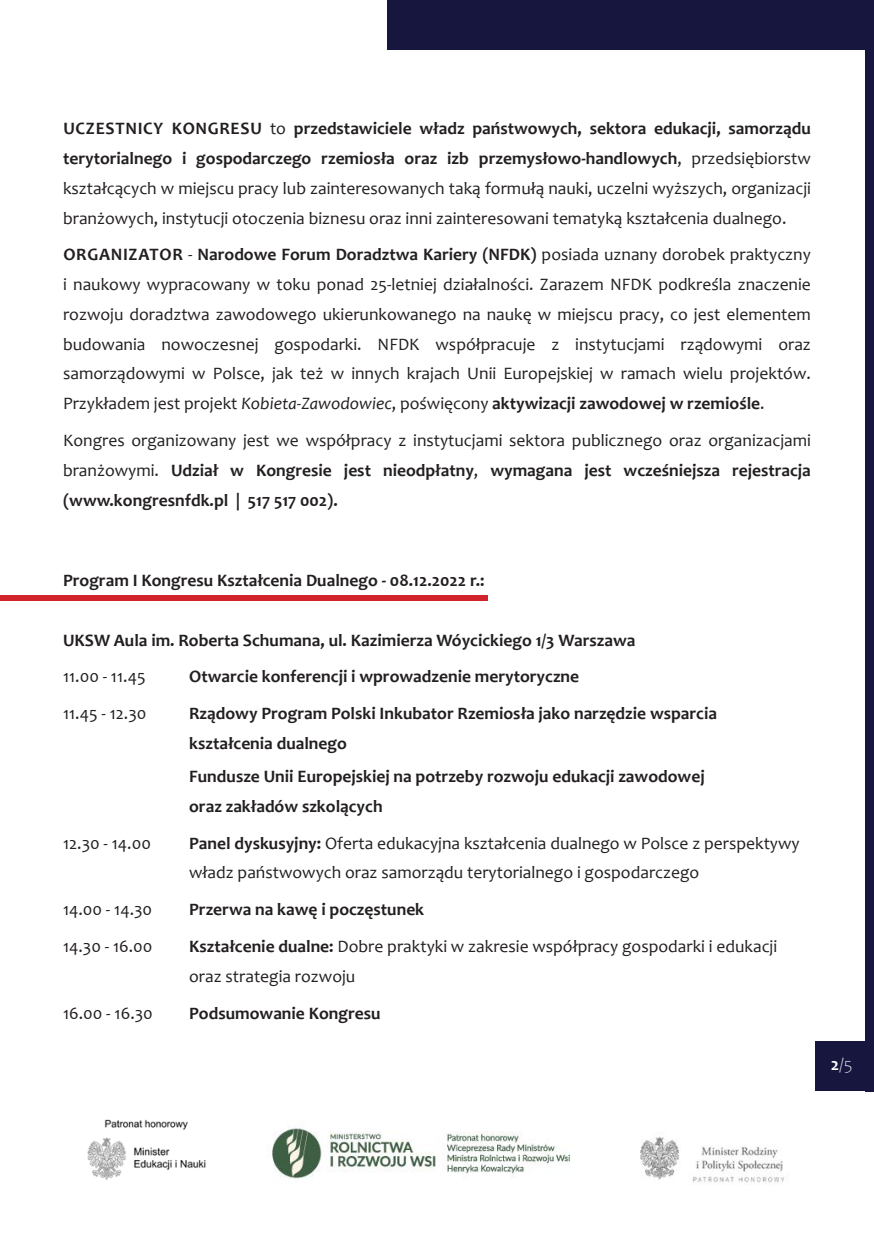
<style>
.page{position:relative;width:874px;height:1241px;background:#fff}
.page>*{position:absolute;margin:0;border:0;box-sizing:border-box;transform-origin:0 0}
.t1{font:17.5px/29.8px "Candara";color:#231f20;text-align:justify}
.t2{font:700 17.5px/29.8px "Candara";color:#231f20;text-align:justify}
.t3{font:300 17.5px "Candara";color:#fff}
.s1{font-weight:700}
.s2{font-style:italic}
.s3{font-weight:400}
</style>
<div class="page">
<div style="left:0;top:595px;width:487px;height:6px;background:#d1232a"></div>
<div style="left:387px;top:0;width:486px;height:49px;background:#16163f"></div>
<div style="left:864px;top:0;width:9px;height:1090px;background:#16163f"></div>
<div style="left:815px;top:1041px;width:49px;height:49px;background:#16163f"></div>
<img style="left:87px;top:1119px;width:119px;height:61px">
<img style="left:640px;top:1136px;width:145px;height:47px">
<img style="left:272px;top:1126px;width:298px;height:53px">
<p class="t1" style="left:63px;top:113px;width:749px"><span class="s1">UCZESTNICY KONGRESU</span> to <span class="s1">przedstawiciele władz państwowych, sektora edukacji, samorządu terytorialnego i gospodarczego rzemiosła oraz izb przemysłowo-handlowych</span>, przedsiębiorstw kształcących w miejscu pracy lub zainteresowanych taką formułą nauki, uczelni wyższych, organizacji branżowych, instytucji otoczenia biznesu oraz inni zainteresowani tematyką kształcenia dualnego.</p>
<p class="t1" style="left:63px;top:239px;width:749px"><span class="s1">ORGANIZATOR</span> - <span class="s1">Narodowe Forum Doradztwa Kariery (NFDK)</span> posiada uznany dorobek praktyczny i naukowy wypracowany w toku ponad 25-letniej działalności. Zarazem NFDK podkreśla znaczenie rozwoju doradztwa zawodowego ukierunkowanego na naukę w miejscu pracy, co jest elementem budowania nowoczesnej gospodarki. NFDK współpracuje z instytucjami rządowymi oraz samorządowymi w Polsce, jak też w innych krajach Unii Europejskiej w ramach wielu projektów.<br>Przykładem jest projekt <span class="s2">Kobieta-Zawodowiec</span>, poświęcony <span class="s1">aktywizacji zawodowej w rzemiośle</span>.</p>
<p class="t2" style="left:63px;top:425px;width:749px"><span class="s3">Kongres organizowany jest we współpracy z instytucjami sektora publicznego oraz organizacjami branżowymi.</span> Udział w Kongresie jest nieodpłatny<span class="s3">,</span> wymagana jest wcześniejsza rejestracja (www.kongresnfdk.pl | 517 517 002).</p>
<p class="t2" style="left:63px;top:565px;width:423px">Program I Kongresu Kształcenia Dualnego - 08.12.2022 r.:</p>
<p class="t2" style="left:63px;top:624px;width:573px">UKSW Aula im. Roberta Schumana, ul. Kazimierza Wóycickiego 1/3 Warszawa</p>
<p class="t1" style="left:63px;top:661px;width:84px">11.00 - 11.45</p>
<p class="t2" style="left:189px;top:661px;width:391px">Otwarcie konferencji i wprowadzenie merytoryczne</p>
<p class="t1" style="left:63px;top:698px;width:85px">11.45 - 12.30</p>
<p class="t2" style="left:189px;top:698px;width:529px">Rządowy Program Polski Inkubator Rzemiosła jako narzędzie wsparcia</p>
<p class="t2" style="left:189px;top:728px;width:159px">kształcenia dualnego</p>
<p class="t2" style="left:189px;top:761px;width:517px">Fundusze Unii Europejskiej na potrzeby rozwoju edukacji zawodowej</p>
<p class="t2" style="left:189px;top:791px;width:195px">oraz zakładów szkolących</p>
<p class="t1" style="left:63px;top:827px;width:89px">12.30 - 14.00</p>
<p class="t1" style="left:189px;top:827px;width:611px"><span class="s1">Panel dyskusyjny:</span> Oferta edukacyjna kształcenia dualnego w Polsce z perspektywy władz państwowych oraz samorządu terytorialnego i gospodarczego</p>
<p class="t1" style="left:63px;top:894px;width:91px">14.00 - 14.30</p>
<p class="t2" style="left:189px;top:894px;width:236px">Przerwa na kawę i poczęstunek</p>
<p class="t1" style="left:63px;top:931px;width:91px">14.30 - 16.00</p>
<p class="t1" style="left:189px;top:931px;width:589px"><span class="s1">Kształcenie dualne:</span> Dobre praktyki w zakresie współpracy gospodarki i edukacji</p>
<p class="t1" style="left:189px;top:960px;width:168px">oraz strategia rozwoju</p>
<p class="t1" style="left:63px;top:997px;width:91px">16.00 - 16.30</p>
<p class="t2" style="left:189px;top:997px;width:193px">Podsumowanie Kongresu</p>
<p class="t3" style="left:830px;top:1054px;width:23px"><span class="s1">2</span>/5</p>
</div>
